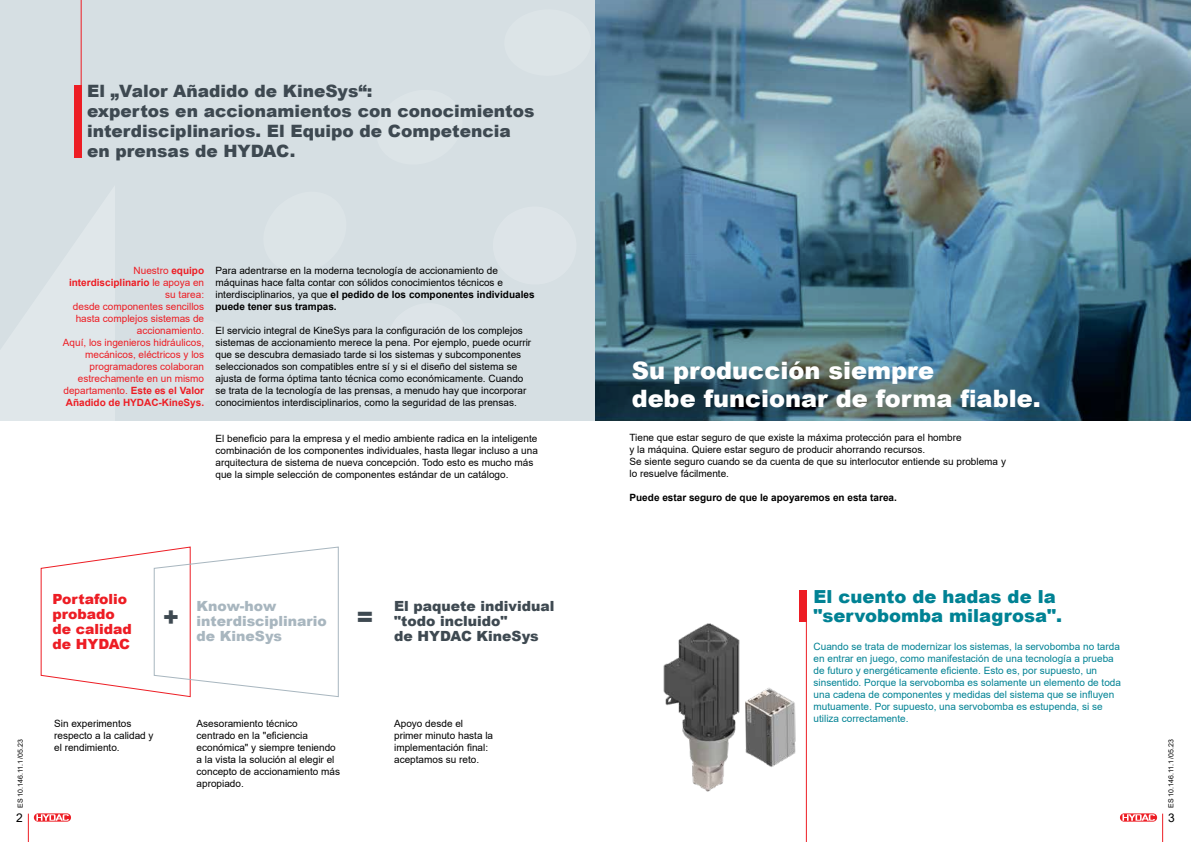
<style>
.page{position:relative;width:1191px;height:842px;background:#fff}
.page>*{position:absolute;margin:0;border:0;box-sizing:border-box;transform-origin:0 0}
.t1{font:900 26px "Arial";color:#3e4951}
.t2{font:900 25px "Arial";color:#3e4951}
.t3{font:900 24px/28px "Arial";color:#fff}
.t4{font:900 18px/19px "Arial";color:#008294}
.t5{font:900 17px/20px "Arial";color:#3e4951}
.t6{font:900 14px/15px "Arial";color:#3e4951}
.t7{font:900 14px/15px "Arial";color:#a8b6bf}
.t8{font:900 14px/15px "Arial";color:#ed1d24}
.t9{font:12px "Arial";color:#000}
.t10{font:10px/12px "Arial";color:#000}
.t11{font:10px/12px "Arial";color:#008294}
.t12{font:10px/12px "Arial";color:#ed1d24;text-align:right}
.t13{font:700 10px "Arial";color:#000}
.t14{font:7px "Arial";color:#000}
.s1{font-weight:700}
</style>
<div class="page">
<div style="left:0;top:0;width:1191px;height:421px;background:#d6dfe3"></div>
<hr style="left:806px;top:602px;width:1px;height:240px;background:#ed1d24">
<div style="left:799px;top:590px;width:7px;height:32px;background:#ed1d24"></div>
<img style="left:663px;top:622px;width:144px;height:171px">
<svg style="left:40px;top:546px;width:299px;height:152px"></svg>
<img style="left:595px;top:0;width:596px;height:421px">
<hr style="left:81px;top:0;width:1px;height:117px;background:#ed1d24">
<div style="left:75px;top:85px;width:7px;height:72px;background:#ed1d24"></div>
<svg style="left:28px;top:814px;width:1px;height:28px"></svg>
<svg style="left:1162px;top:814px;width:1px;height:28px"></svg>
<svg style="left:34px;top:813px;width:37px;height:9px"></svg>
<svg style="left:36px;top:814px;width:33px;height:7px"></svg>
<div style="left:1119px;top:813px;width:38px;height:9px;border:1px solid #fff;border-radius:4px"></div>
<svg style="left:1120px;top:813px;width:37px;height:9px"></svg>
<svg style="left:1122px;top:814px;width:32px;height:7px"></svg>
<h3 class="t5" style="left:87px;top:81px;width:449px">El „Valor Añadido de KineSys“:<br>expertos en accionamientos con conocimientos interdisciplinarios. El Equipo de Competencia en prensas de HYDAC.</h3>
<p class="t12" style="left:63px;top:264px;width:143px">Nuestro <span class="s1">equipo interdisciplinario</span> le apoya en su tarea:<br>desde componentes sencillos hasta complejos sistemas de accionamiento.<br>Aquí, los ingenieros hidráulicos, mecánicos, eléctricos y los programadores colaboran estrechamente en un mismo departamento. <span class="s1">Este es el Valor<br>Añadido de HYDAC-KineSys.</span></p>
<p class="t10" style="left:215px;top:264px;width:321px">Para adentrarse en la moderna tecnología de accionamiento de máquinas hace falta contar con sólidos conocimientos técnicos e interdisciplinarios, ya que <span class="s1">el pedido de los componentes individuales puede tener sus trampas.</span></p>
<p class="t10" style="left:215px;top:324px;width:317px">El servicio integral de KineSys para la configuración de los complejos sistemas de accionamiento merece la pena. Por ejemplo, puede ocurrir que se descubra demasiado tarde si los sistemas y subcomponentes seleccionados son compatibles entre sí y si el diseño del sistema se ajusta de forma óptima tanto técnica como económicamente. Cuando se trata de la tecnología de las prensas, a menudo hay que incorporar conocimientos interdisciplinarios, como la seguridad de las prensas.</p>
<p class="t10" style="left:215px;top:432px;width:324px">El beneficio para la empresa y el medio ambiente radica en la inteligente combinación de los componentes individuales, hasta llegar incluso a una arquitectura de sistema de nueva concepción. Todo esto es mucho más que la simple selección de componentes estándar de un catálogo.</p>
<h3 class="t3" style="left:632px;top:355px;width:410px">Su producción siempre<br>debe funcionar de forma fiable.</h3>
<p class="t10" style="left:629px;top:432px;width:378px">Tiene que estar seguro de que existe la máxima protección para el hombre<br>y la máquina. Quiere estar seguro de producir ahorrando recursos.<br>Se siente seguro cuando se da cuenta de que su interlocutor entiende su problema y lo resuelve fácilmente.</p>
<p class="t13" style="left:629px;top:491px;width:269px">Puede estar seguro de que le apoyaremos en esta tarea.</p>
<h3 class="t4" style="left:813px;top:587px;width:250px">El cuento de hadas de la "servobomba milagrosa".</h3>
<h3 class="t8" style="left:52px;top:591px;width:81px">Portafolio probado de calidad de HYDAC</h3>
<h3 class="t7" style="left:197px;top:598px;width:132px">Know-how interdisciplinario de KineSys</h3>
<h3 class="t6" style="left:394px;top:598px;width:162px">El paquete individual "todo incluido"<br>de HYDAC KineSys</h3>
<h2 class="t2" style="left:163px;top:599px;width:18px">+</h2>
<h1 class="t1" style="left:356px;top:597px;width:19px">=</h1>
<p class="t11" style="left:813px;top:640px;width:309px">Cuando se trata de modernizar los sistemas, la servobomba no tarda en entrar en juego, como manifestación de una tecnología a prueba de futuro y energéticamente eficiente. Esto es, por supuesto, un sinsentido. Porque la servobomba es solamente un elemento de toda una cadena de componentes y medidas del sistema que se influyen mutuamente. Por supuesto, una servobomba es estupenda, si se utiliza correctamente.</p>
<p class="t10" style="left:54px;top:717px;width:101px">Sin experimentos respecto a la calidad y el rendimiento.</p>
<p class="t10" style="left:197px;top:717px;width:145px">Asesoramiento técnico<br>centrado en la "eficiencia económica" y siempre teniendo a la vista la solución al elegir el concepto de accionamiento más apropiado.</p>
<p class="t10" style="left:394px;top:717px;width:100px">Apoyo desde el primer minuto hasta la implementación final: aceptamos su reto.</p>
<p class="t14" style="left:15px;top:808px;width:70px;rotate:-90deg">ES 10.146.11.1/05.23</p>
<p class="t14" style="left:1166px;top:808px;width:70px;rotate:-90deg">ES 10.146.11.1/05.23</p>
<p class="t9" style="left:16px;top:810px;width:8px">2</p>
<p class="t9" style="left:1168px;top:810px;width:8px">3</p>
</div>
